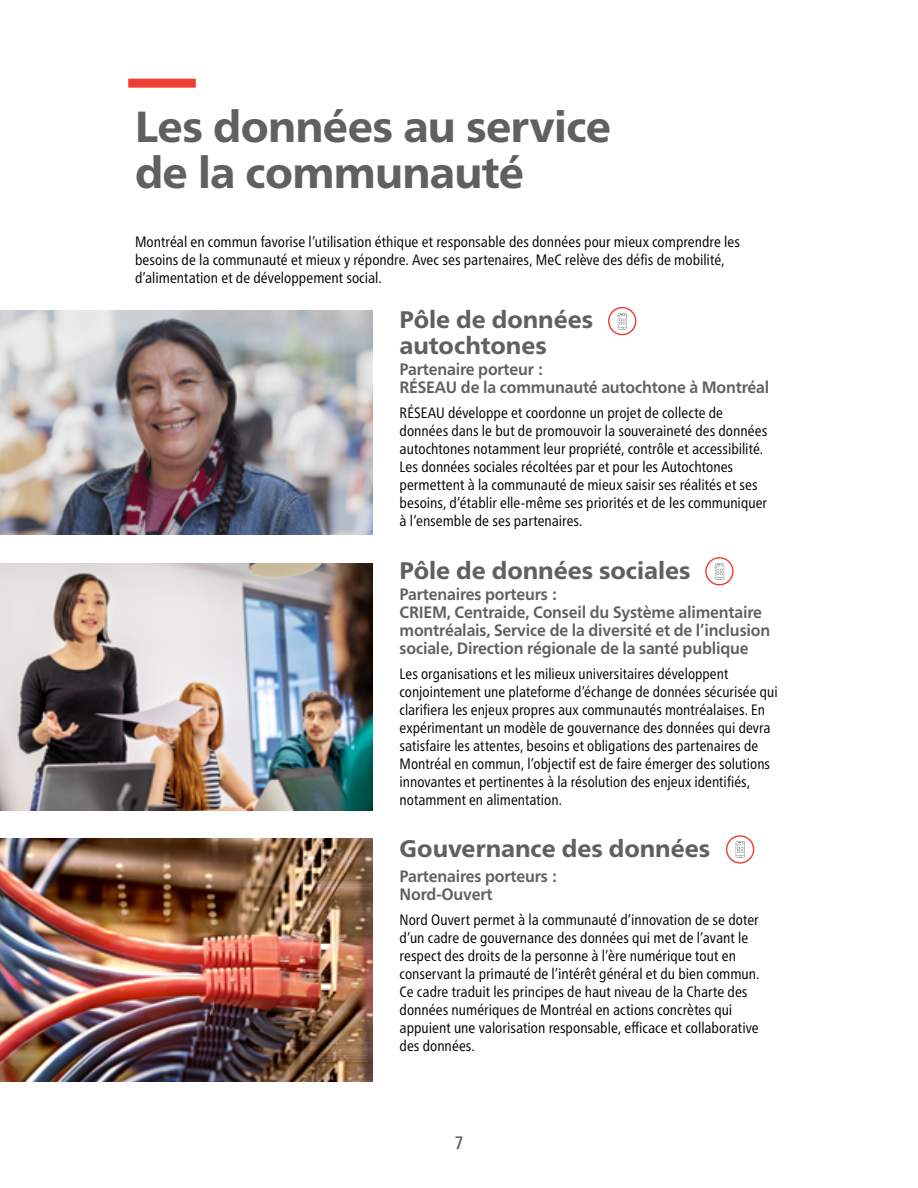
<style>
.page{position:relative;width:918px;height:1188px;background:#fff}
.page>*{position:absolute;margin:0;border:0;box-sizing:border-box;transform-origin:0 0}
.t1{font:800 43.5px/46.5px "Frutiger Pro";letter-spacing:-.015em;color:#5f6062}
.t2{font:800 24px/25.5px "Frutiger Pro";letter-spacing:-.005em;color:#5f6062}
.t3{font:500 condensed 18px "Frutiger Pro";color:#5f6062;scale:.95 1}
.t4{font:700 16.5px/18px "Frutiger Pro";letter-spacing:-.01em;color:#5f6062;scale:.95 1}
.t5{font:condensed 15px/18px "Frutiger Pro";letter-spacing:.005em;color:#000}
</style>
<div class="page">
<div style="left:128px;top:79px;width:68px;height:9px;background:#ef3e33"></div>
<img style="left:0;top:563px;width:373px;height:248px">
<img style="left:0;top:310px;width:373px;height:224px">
<svg style="left:609px;top:308px;width:27px;height:27px"></svg>
<div style="left:608px;top:307px;width:28px;height:28px;border:1px solid #ef3e33;border-radius:50%"></div>
<svg style="left:618px;top:313px;width:9px;height:17px"></svg>
<svg style="left:706px;top:558px;width:27px;height:27px"></svg>
<div style="left:705px;top:557px;width:29px;height:28px;border:1px solid #ef3e33;border-radius:50%"></div>
<svg style="left:715px;top:563px;width:9px;height:17px"></svg>
<img style="left:0;top:838px;width:373px;height:243px">
<svg style="left:727px;top:836px;width:27px;height:27px"></svg>
<div style="left:726px;top:835px;width:28px;height:29px;border:1px solid #ef3e33;border-radius:50%"></div>
<svg style="left:736px;top:841px;width:9px;height:17px"></svg>
<h1 class="t1" style="left:135px;top:103px;width:478px">Les données au service de la communauté</h1>
<p class="t5" style="left:135px;top:232px;width:607px">Montréal en commun favorise l’utilisation éthique et responsable des données pour mieux comprendre les besoins de la communauté et mieux y répondre. Avec ses partenaires, MeC relève des défis de mobilité, d’alimentation et de développement social.</p>
<h2 class="t2" style="left:400px;top:307px;width:195px">Pôle de données autochtones</h2>
<p class="t4" style="left:400px;top:360px;width:391px">Partenaire porteur :<br>RÉSEAU de la communauté autochtone à Montréal</p>
<p class="t5" style="left:400px;top:404px;width:369px">RÉSEAU développe et coordonne un projet de collecte de données dans le but de promouvoir la souveraineté des données autochtones notamment leur propriété, contrôle et accessibilité.<br>Les données sociales récoltées par et pour les Autochtones permettent à la communauté de mieux saisir ses réalités et ses besoins, d’établir elle-même ses priorités et de les communiquer à l’ensemble de ses partenaires.</p>
<h2 class="t2" style="left:400px;top:557px;width:292px">Pôle de données sociales</h2>
<p class="t4" style="left:400px;top:585px;width:392px">Partenaires porteurs :<br>CRIEM, Centraide, Conseil du Système alimentaire montréalais, Service de la diversité et de l’inclusion sociale, Direction régionale de la santé publique</p>
<p class="t5" style="left:400px;top:664px;width:380px">Les organisations et les milieux universitaires développent conjointement une plateforme d’échange de données sécurisée qui clarifiera les enjeux propres aux communautés montréalaises. En expérimentant un modèle de gouvernance des données qui devra satisfaire les attentes, besoins et obligations des partenaires de Montréal en commun, l’objectif est de faire émerger des solutions innovantes et pertinentes à la résolution des enjeux identifiés, notamment en alimentation.</p>
<h2 class="t2" style="left:400px;top:836px;width:312px">Gouvernance des données</h2>
<p class="t4" style="left:400px;top:867px;width:167px">Partenaires porteurs :<br>Nord-Ouvert</p>
<p class="t5" style="left:400px;top:910px;width:361px">Nord Ouvert permet à la communauté d’innovation de se doter d’un cadre de gouvernance des données qui met de l’avant le respect des droits de la personne à l’ère numérique tout en conservant la primauté de l’intérêt général et du bien commun.<br>Ce cadre traduit les principes de haut niveau de la Charte des données numériques de Montréal en actions concrètes qui appuient une valorisation responsable, efficace et collaborative des données.</p>
<p class="t3" style="left:455px;top:1132px;width:11px">7</p>
</div>
